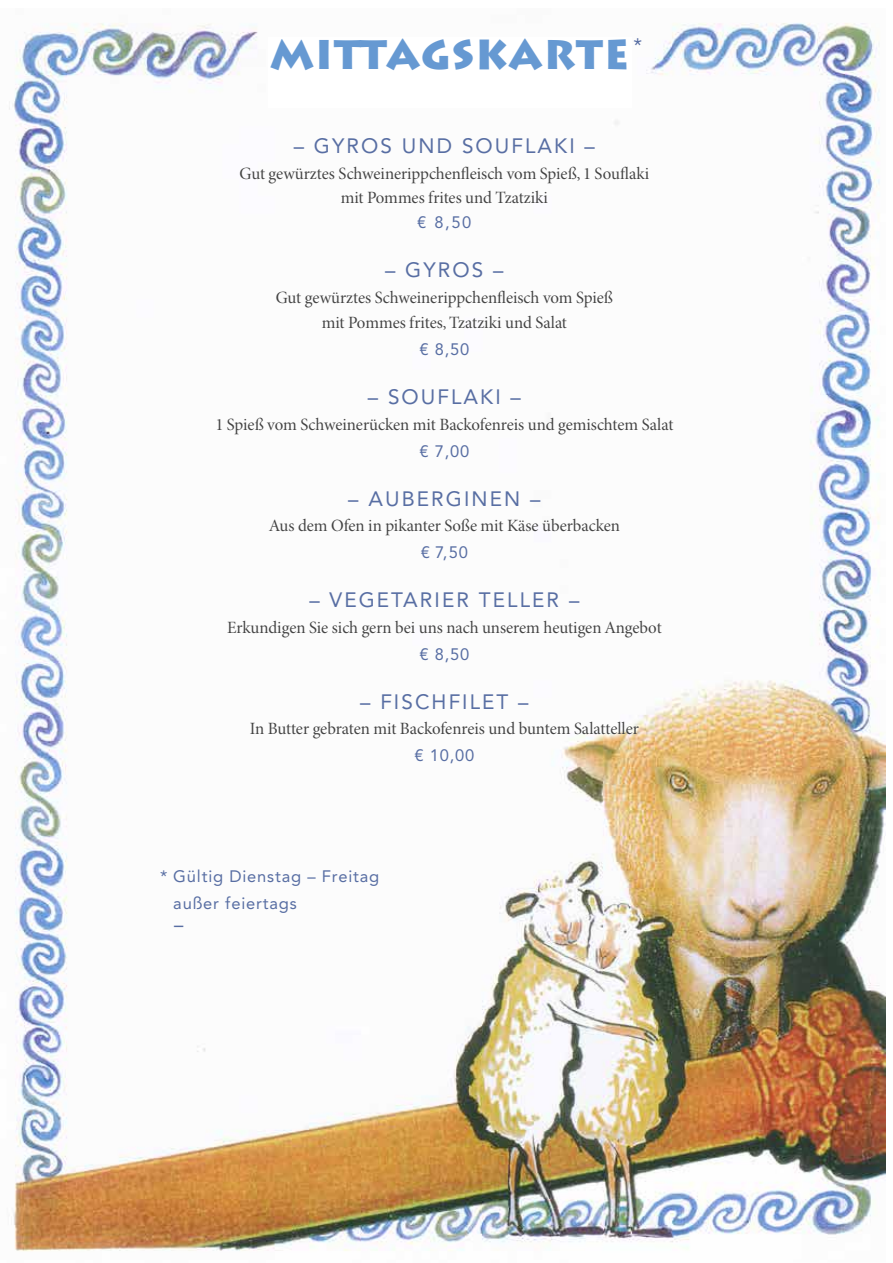
<style>
.page{position:relative;width:893px;height:1263px;background:#fff}
.page>*{position:absolute;margin:0;border:0;box-sizing:border-box;transform-origin:0 0}
.t1{font:900 40.5px "Austere Black S Si";letter-spacing:.025em;color:#6699d2}
.t2{font:22.5px "Cambria";color:#586ea3}
.t3{font:20.7px "Avenir";letter-spacing:.1em;color:#586ea3}
.t4{font:19.5px "Avenir";color:#586ea3}
.t5{font:17.25px/24px "Minion Pro Subh";color:#424242;text-align:center}
.t6{font:16.5px/27px "Avenir";letter-spacing:.05em;color:#586ea3}
</style>
<div class="page">
<img style="left:9px;top:23px;width:877px;height:1229px">
<div style="left:268px;top:37px;width:363px;height:70px;background:#fff"></div>
<p class="t4" style="left:634px;top:34px;width:10px">*</p>
<h1 class="t1" style="left:270px;top:29px;width:360px">MITTAGSKARTE</h1>
<p class="t3" style="left:294px;top:134px;width:303px">– GYROS UND SOUFLAKI –</p>
<p class="t5" style="left:240px;top:162px;width:411px">Gut gewürztes Schweinerippchenfleisch vom Spieß, 1 Souflaki mit Pommes frites und Tzatziki</p>
<p class="t6" style="left:417px;top:209px;width:56px">€ 8,50</p>
<p class="t3" style="left:385px;top:258px;width:120px">– GYROS –</p>
<p class="t5" style="left:276px;top:285px;width:339px;line-height:25.5px">Gut gewürztes Schweinerippchenfleisch vom Spieß mit Pommes frites, Tzatziki und Salat</p>
<p class="t6" style="left:419px;top:336px;width:51px">€ 8,50</p>
<p class="t3" style="left:368px;top:385px;width:155px">– SOUFLAKI –</p>
<p class="t5" style="left:215px;top:413px;width:460px">1 Spieß vom Schweinerücken mit Backofenreis und gemischtem Salat</p>
<p class="t6" style="left:419px;top:438px;width:51px">€ 7,00</p>
<p class="t3" style="left:348px;top:487px;width:194px">– AUBERGINEN –</p>
<p class="t5" style="left:269px;top:514px;width:353px">Aus dem Ofen in pikanter Soße mit Käse überbacken</p>
<p class="t6" style="left:421px;top:539px;width:49px">€ 7,50</p>
<p class="t3" style="left:309px;top:588px;width:271px">– VEGETARIER TELLER –</p>
<p class="t5" style="left:227px;top:616px;width:436px">Erkundigen Sie sich gern bei uns nach unserem heutigen Angebot</p>
<p class="t6" style="left:419px;top:641px;width:51px">€ 8,50</p>
<p class="t3" style="left:360px;top:690px;width:170px">– FISCHFILET –</p>
<p class="t5" style="left:250px;top:717px;width:391px">In Butter gebraten mit Backofenreis und buntem Salatteller</p>
<p class="t6" style="left:414px;top:742px;width:61px">€ 10,00</p>
<p class="t6" style="left:173px;top:863px;width:207px;text-indent:-13px">* Gültig Dienstag – Freitag außer feiertags</p>
<h2 class="t2" style="left:173px;top:910px;width:13px">–</h2>
</div>
